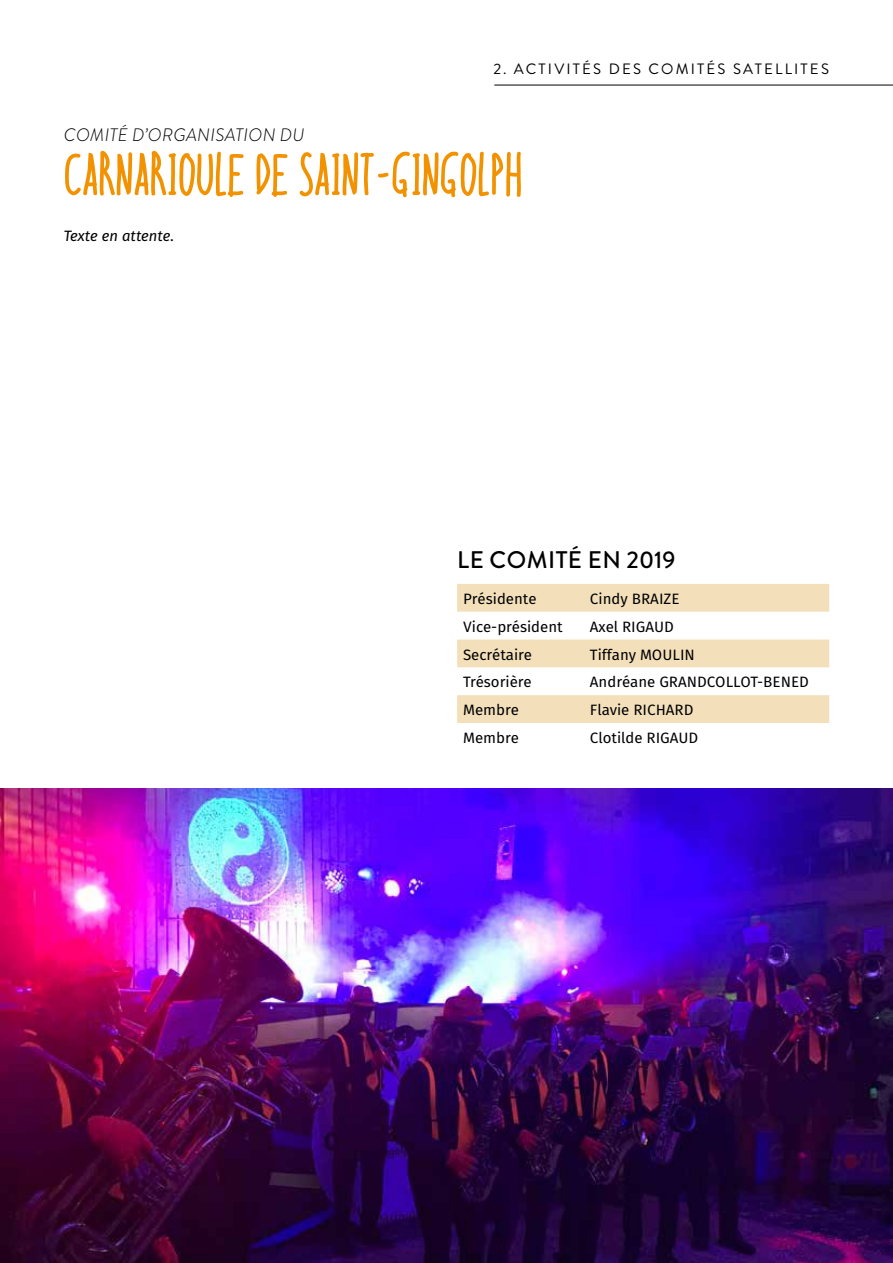
<style>
.page{position:relative;width:893px;height:1263px;background:#fff}
.page>*{position:absolute;margin:0;border:0;box-sizing:border-box;transform-origin:0 0}
.t1{font:500 60px "Ramdan";color:#f39200}
.t2{font:500 24px "Brandon Grotesque";letter-spacing:.02em;color:#000}
.t3{font:italic 300 18px "Brandon Grotesque";letter-spacing:.02em;color:#000}
.t4{font:15px "Fira Sans OT";color:#000}
.t5{font:15px "Brandon Grotesque";letter-spacing:.145em;color:#000}
.t6{font:italic 15px "Fira Sans OT";color:#000}
</style>
<div class="page">
<hr style="left:494px;top:85px;width:399px;height:1px;background:#000">
<div style="left:457px;top:584px;width:372px;height:28px;background:#f3e0bb"></div>
<svg style="left:457px;top:639px;width:372px;height:84px"></svg>
<img style="left:0;top:789px;width:893px;height:474px">
<p class="t3" style="left:64px;top:122px;width:242px">COMITÉ D’ORGANISATION DU</p>
<p class="t5" style="left:494px;top:59px;width:337px">2. ACTIVITÉS DES COMITÉS SATELLITES</p>
<h1 class="t1" style="left:64px;top:139px;width:460px">CARNARIOULE DE SAINT-GINGOLPH</h1>
<p class="t6" style="left:64px;top:225px;width:112px">Texte en attente.</p>
<h2 class="t2" style="left:457px;top:543px;width:220px">LE COMITÉ EN 2019</h2>
<p class="t4" style="left:463px;top:588px;width:75px">Présidente</p>
<p class="t4" style="left:590px;top:588px;width:91px">Cindy BRAIZE</p>
<p class="t4" style="left:463px;top:616px;width:101px">Vice-président</p>
<p class="t4" style="left:590px;top:616px;width:86px">Axel RIGAUD</p>
<p class="t4" style="left:463px;top:644px;width:70px">Secrétaire</p>
<p class="t4" style="left:590px;top:644px;width:107px">Tiffany MOULIN</p>
<p class="t4" style="left:463px;top:672px;width:70px">Trésorière</p>
<p class="t4" style="left:590px;top:672px;width:221px">Andréane GRANDCOLLOT-BENED</p>
<p class="t4" style="left:463px;top:699px;width:57px">Membre</p>
<p class="t4" style="left:590px;top:699px;width:105px">Flavie RICHARD</p>
<p class="t4" style="left:463px;top:727px;width:57px">Membre</p>
<p class="t4" style="left:590px;top:727px;width:110px">Clotilde RIGAUD</p>
</div>
